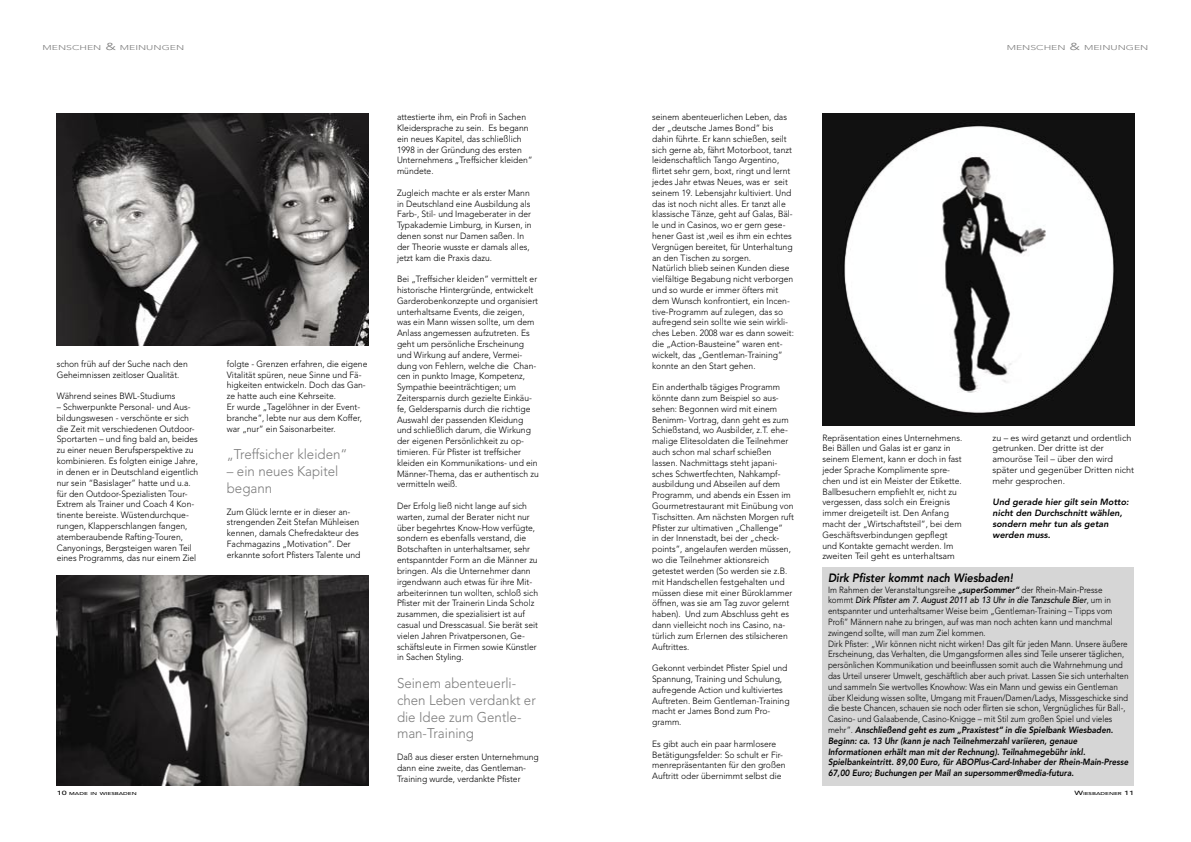
<style>
.page{position:relative;width:1191px;height:842px;background:#fff}
.page>*{position:absolute;margin:0;border:0;box-sizing:border-box;transform-origin:0 0}
.t1{font:300 14px/16.8px "Avenir";color:#7c7c7c;scale:.95 1}
.t2{font:italic 800 12px "Avenir";color:#000;scale:.9 1}
.t3{font:300 9px/10.8px "Avenir";color:#000;scale:.95 1}
.t4{font:300 9px/10.8px "Avenir";color:#000;scale:.9 1}
.t5{font:italic 800 9px/10.8px "Avenir";color:#000;scale:.9 1}
.t6{font:300 9px/10.8px "Avenir";color:#000}
.t7{font:italic 800 9px/10.8px "Avenir";color:#000}
.t8{font:300 7px "Avenir";color:#7c7c7c;scale:1.5 1}
.t9{font:500 4.2px "Avenir";color:#000;scale:1.5 1}
.s1{font-size:10px}
.s2{font-weight:800;font-style:italic}
.s3{font-weight:500;font-style:italic}
.s4{font-size:6px}
</style>
<div class="page">
<img style="left:57px;top:113px;width:312px;height:233px">
<img style="left:57px;top:575px;width:312px;height:210px">
<img style="left:822px;top:113px;width:312px;height:312px">
<div style="left:822px;top:567px;width:312px;height:218px;background:#d6d6d6"></div>
<p class="t8" style="left:43px;top:44px;width:96px">MENSCHEN <span class="s1">&amp;</span> MEINUNGEN</p>
<p class="t3" style="left:57px;top:358px;width:139px">schon früh auf der Suche nach den<br>Geheimnissen zeitloser Qualität.</p>
<p class="t3" style="left:57px;top:391px;width:126px">Während seines BWL-Studiums</p>
<p class="t3" style="left:57px;top:402px;width:151px">– Schwerpunkte Personal- und Aus&shy;bildungswesen - verschönte er sich die Zeit mit verschiedenen Outdoor-Sportarten – und fing bald an, beides zu einer neuen Berufsperspektive zu kombinieren. Es folgten einige Jahre, in denen er in Deutschland eigentlich nur sein “Basislager” hatte und u.a. für den Outdoor-Spezialisten Tour-Extrem als Trainer und Coach 4 Kon&shy;tinente bereiste. Wüstendurchque&shy;rungen, Klapperschlangen fangen, atemberaubende Rafting-Touren, Canyonings, Bergsteigen waren Teil eines Programms, das nur einem Ziel</p>
<p class="t3" style="left:227px;top:358px;width:149px">folgte - Grenzen erfahren, die eigene Vitalität spüren, neue Sinne und Fä&shy;higkeiten entwickeln. Doch das Gan&shy;ze hatte auch eine Kehrseite.</p>
<p class="t3" style="left:227px;top:402px;width:144px">Er wurde „Tagelöhner in der Event&shy;branche”, lebte nur aus dem Koffer, war „nur” ein Saisonarbeiter.</p>
<p class="t1" style="left:227px;top:446px;width:128px">„Treffsicher kleiden“</p>
<p class="t1" style="left:227px;top:463px;width:119px">– ein neues Kapitel</p>
<p class="t1" style="left:227px;top:480px;width:49px">begann</p>
<p class="t3" style="left:227px;top:506px;width:142px">Zum Glück lernte er in dieser an&shy;strengenden Zeit Stefan Mühleisen kennen, damals Chefredakteur des Fachmagazins „Motivation”. Der erkannte sofort Pfisters Talente und</p>
<p class="t3" style="left:397px;top:112px;width:144px">attestierte ihm, ein Profi in Sachen<br>Kleidersprache zu sein. Es begann ein neues Kapitel, das schließlich<br>1998 in der Gründung des ersten<br>Unternehmens „Treffsicher kleiden” mündete.</p>
<p class="t3" style="left:397px;top:187px;width:143px">Zugleich machte er als erster Mann in Deutschland eine Ausbildung als Farb-, Stil- und Imageberater in der Typakademie Limburg, in Kursen, in denen sonst nur Damen saßen. In der Theorie wusste er damals alles, jetzt kam die Praxis dazu.</p>
<p class="t3" style="left:397px;top:274px;width:151px">Bei „Treffsicher kleiden” vermittelt er historische Hintergründe, entwickelt Garderobenkonzepte und organisiert unterhaltsame Events, die zeigen, was ein Mann wissen sollte, um dem Anlass angemessen aufzutreten. Es geht um persönliche Erscheinung und Wirkung auf andere, Vermei&shy;dung von Fehlern, welche die Chan&shy;cen in punkto Image, Kompetenz, Sympathie beeinträchtigen; um Zeitersparnis durch gezielte Einkäu&shy;fe, Geldersparnis durch die richtige Auswahl der passenden Kleidung und schließlich darum, die Wirkung der eigenen Persönlichkeit zu op&shy;timieren. Für Pfister ist treffsicher kleiden ein Kommunikations- und ein Männer-Thema, das er authentisch zu vermitteln weiß.</p>
<p class="t3" style="left:397px;top:501px;width:150px">Der Erfolg ließ nicht lange auf sich warten, zumal der Berater nicht nur über begehrtes Know-How verfügte, sondern es ebenfalls verstand, die Botschaften in unterhaltsamer, sehr entspanntder Form an die Männer zu bringen. Als die Unternehmer dann irgendwann auch etwas für ihre Mit&shy;arbeiterinnen tun wollten, schloß sich Pfister mit der Trainerin Linda Scholz zusammen, die spezialisiert ist auf casual und Dresscasual. Sie berät seit vielen Jahren Privatpersonen, Ge&shy;schäftsleute in Firmen sowie Künstler in Sachen Styling.</p>
<p class="t1" style="left:397px;top:675px;width:148px">Seinem abenteuerli&shy;chen Leben verdankt er die Idee zum Gentle&shy;man-Training</p>
<p class="t3" style="left:397px;top:751px;width:151px">Daß aus dieser ersten Unternehmung dann eine zweite, das Gentleman-<br>Training wurde, verdankte Pfister</p>
<p class="t3" style="left:652px;top:112px;width:149px">seinem abenteuerlichen Leben, das der „deutsche James Bond” bis dahin führte. Er kann schießen, seilt sich gerne ab, fährt Motorboot, tanzt leidenschaftlich Tango Argentino, flirtet sehr gern, boxt, ringt und lernt jedes Jahr etwas Neues, was er seit seinem 19. Lebensjahr kultiviert. Und das ist noch nicht alles. Er tanzt alle klassische Tänze, geht auf Galas, Bäl&shy;le und in Casinos, wo er gern gese&shy;hener Gast ist ,weil es ihm ein echtes Vergnügen bereitet, für Unterhaltung an den Tischen zu sorgen.</p>
<p class="t3" style="left:652px;top:263px;width:151px">Natürlich blieb seinen Kunden diese vielfältige Begabung nicht verborgen und so wurde er immer öfters mit dem Wunsch konfrontiert, ein Incen&shy;tive-Programm auf zulegen, das so aufregend sein sollte wie sein wirkli&shy;ches Leben. 2008 war es dann soweit: die „Action-Bausteine” waren ent&shy;wickelt, das „Gentleman-Training” konnte an den Start gehen.</p>
<p class="t3" style="left:652px;top:382px;width:151px">Ein anderthalb tägiges Programm könnte dann zum Beispiel so aus&shy;sehen: Begonnen wird mit einem Benimm- Vortrag, dann geht es zum Schießstand, wo Ausbilder, z.T. ehe&shy;malige Elitesoldaten die Teilnehmer auch schon mal scharf schießen lassen. Nachmittags steht japani&shy;sches Schwertfechten, Nahkampf&shy;ausbildung und Abseilen auf dem Programm, und abends ein Essen im Gourmetrestaurant mit Einübung von Tischsitten. Am nächsten Morgen ruft Pfister zur ultimativen „Challenge”<br>in der Innenstadt, bei der „check&shy;points”, angelaufen werden müssen, wo die Teilnehmer aktionsreich getestet werden (So werden sie z.B. mit Handschellen festgehalten und müssen diese mit einer Büroklammer öffnen, was sie am Tag zuvor gelernt haben). Und zum Abschluss geht es dann vielleicht noch ins Casino, na&shy;türlich zum Erlernen des stilsicheren Auftrittes.</p>
<p class="t3" style="left:652px;top:663px;width:146px">Gekonnt verbindet Pfister Spiel und<br>Spannung, Training und Schulung, aufregende Action und kultiviertes<br>Auftreten. Beim Gentleman-Training macht er James Bond zum Pro&shy;gramm.</p>
<p class="t3" style="left:652px;top:738px;width:142px">Es gibt auch ein paar harmlosere Betätigungsfelder: So schult er Fir&shy;menrepräsentanten für den großen Auftritt oder übernimmt selbst die</p>
<p class="t8" style="left:1006px;top:44px;width:96px">MENSCHEN <span class="s1">&amp;</span> MEINUNGEN</p>
<p class="t3" style="left:822px;top:432px;width:149px">Repräsentation eines Unternehmens.<br>Bei Bällen und Galas ist er ganz in seinem Element, kann er doch in fast jeder Sprache Komplimente spre&shy;chen und ist ein Meister der Etikette.</p>
<p class="t3" style="left:822px;top:486px;width:148px">Ballbesuchern empfiehlt er, nicht zu vergessen, dass solch ein Ereignis immer dreigeteilt ist. Den Anfang macht der „Wirtschaftsteil”, bei dem Geschäftsverbindungen gepflegt und Kontakte gemacht werden. Im zweiten Teil geht es unterhaltsam</p>
<p class="t6" style="left:992px;top:432px;width:143px">zu – es wird getanzt und ordentlich getrunken. Der dritte ist der amouröse Teil – über den wird später und gegenüber Dritten nicht mehr gesprochen.</p>
<p class="t7" style="left:992px;top:497px;width:138px">Und gerade hier gilt sein Motto: nicht den Durchschnitt wählen, sondern mehr tun als getan werden muss.</p>
<p class="t2" style="left:828px;top:570px;width:207px">Dirk Pfister kommt nach Wiesbaden!</p>
<p class="t4" style="left:828px;top:584px;width:318px">Im Rahmen der Veranstaltungsreihe <span class="s2">„superSommer“</span> der Rhein-Main-Presse kommt <span class="s3">Dirk Pfister am 7. August 2011 ab 13 Uhr in die Tanzschule Bier</span>, um in entspannter und unterhaltsamer Weise beim „Gentleman-Training – Tipps vom Profi” Männern nahe zu bringen, auf was man noch achten kann und manchmal zwingend sollte, will man zum Ziel kommen.</p>
<p class="t4" style="left:828px;top:638px;width:335px">Dirk Pfister: „Wir können nicht nicht wirken! Das gilt für jeden Mann. Unsere äußere Erscheinung, das Verhalten, die Umgangsformen alles sind Teile unserer täglichen, persönlichen Kommunikation und beeinflussen somit auch die Wahrnehmung und das Urteil unserer Umwelt, geschäftlich aber auch privat. Lassen Sie sich unterhalten und sammeln Sie wertvolles Knowhow: Was ein Mann und gewiss ein Gentleman über Kleidung wissen sollte, Umgang mit Frauen/Damen/Ladys, Missgeschicke sind die beste Chancen, schauen sie noch oder flirten sie schon, Vergnügliches für Ball-, Casino- und Galaabende, Casino-Knigge – mit Stil zum großen Spiel und vieles mehr”. <span class="s2">Anschließend geht es zum „Praxistest” in die Spielbank Wiesbaden.</span></p>
<p class="t5" style="left:828px;top:735px;width:335px">Beginn: ca. 13 Uhr (kann je nach Teilnehmerzahl variieren, genaue Informationen erhält man mit der Rechnung). Teilnahmegebühr inkl.<br>Spielbankeintritt. 89,00 Euro, für ABOPlus-Card-Inhaber der Rhein-Main-Presse 67,00 Euro; Buchungen per Mail an supersommer@media-futura.</p>
<p class="t9" style="left:57px;top:791px;width:55px"><span class="s4">10</span> MADE IN WIESBADEN</p>
<p class="t9" style="left:1074px;top:791px;width:41px"><span class="s4">W</span>IESBADENER <span class="s4">11</span></p>
</div>
